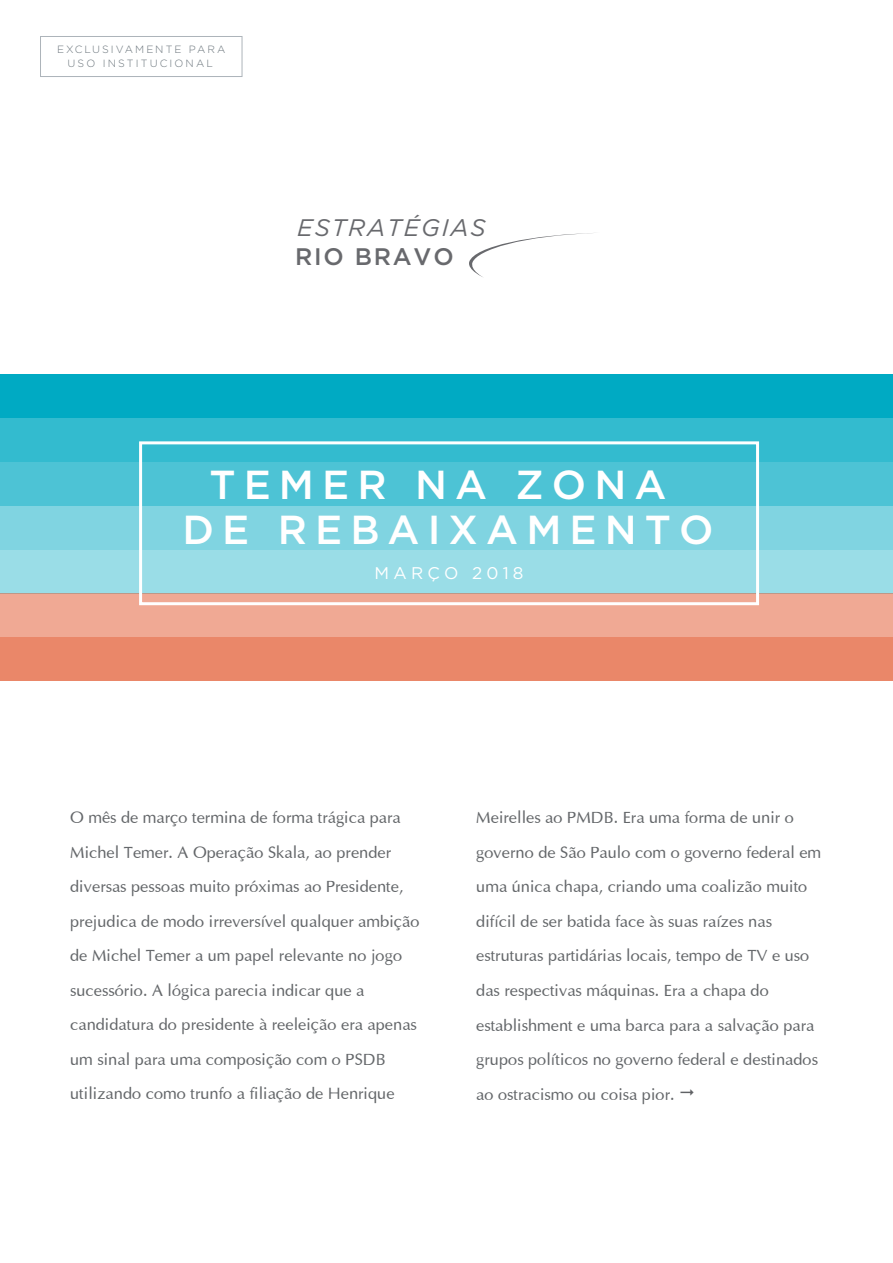
<style>
.page{position:relative;width:893px;height:1263px;background:#fff}
.page>*{position:absolute;margin:0;border:0;box-sizing:border-box;transform-origin:0 0}
.t1{font:500 40.5px/45px "Gotham";letter-spacing:.2em;color:#fff;text-align:center}
.t2{font:italic 23.85px "Gotham";letter-spacing:.075em;color:#68696d}
.t3{font:500 23.85px "Gotham";letter-spacing:.075em;color:#68696d}
.t4{font:16.95px "Gotham";letter-spacing:.25em;color:#fff}
.t5{font:16.5px/34.5px "Optima";color:#64676a}
.t6{font:300 10.5px/13.5px "Gotham";letter-spacing:.2em;color:#6a747b;text-align:center}
</style>
<div class="page">
<div style="left:0;top:374px;width:893px;height:44px;background:#00aac3"></div>
<div style="left:0;top:418px;width:893px;height:44px;background:#33bbcf"></div>
<div style="left:0;top:462px;width:893px;height:44px;background:#4dc3d5"></div>
<div style="left:0;top:506px;width:893px;height:44px;background:#80d4e1"></div>
<div style="left:0;top:550px;width:893px;height:43px;background:#9adde7"></div>
<div style="left:0;top:593px;width:893px;height:44px;background:#f0a994"></div>
<div style="left:0;top:637px;width:893px;height:44px;background:#ea8769"></div>
<div style="left:40px;top:36px;width:202px;height:41px;border:1px solid #adb4ba"></div>
<svg style="left:469px;top:233px;width:124px;height:44px"></svg>
<div style="left:139px;top:441px;width:620px;height:164px;border:3px solid #fff"></div>
<p class="t6" style="left:57px;top:42px;width:170px">EXCLUSIVAMENTE PARA<br>USO INSTITUCIONAL</p>
<h2 class="t2" style="left:297px;top:212px;width:190px">ESTRATÉGIAS</h2>
<h2 class="t3" style="left:295px;top:241px;width:160px">RIO BRAVO</h2>
<h1 class="t1" style="left:183px;top:461px;width:532px">TEMER NA ZONA<br>DE REBAIXAMENTO</h1>
<p class="t4" style="left:375px;top:562px;width:151px">MARÇO 2018</p>
<p class="t5" style="left:70px;top:800px;width:351px">O mês de março termina de forma trágica para Michel Temer. A Operação Skala, ao prender diversas pessoas muito próximas ao Presidente, prejudica de modo irreversível qualquer ambição de Michel Temer a um papel relevante no jogo sucessório. A lógica parecia indicar que a candidatura do presidente à reeleição era apenas um sinal para uma composição com o PSDB utilizando como trunfo a filiação de Henrique</p>
<p class="t5" style="left:476px;top:800px;width:347px">Meirelles ao PMDB. Era uma forma de unir o governo de São Paulo com o governo federal em uma única chapa, criando uma coalizão muito difícil de ser batida face às suas raízes nas estruturas partidárias locais, tempo de TV e uso das respectivas máquinas. Era a chapa do establishment e uma barca para a salvação para grupos políticos no governo federal e destinados ao ostracismo ou coisa pior.</p>
</div>
